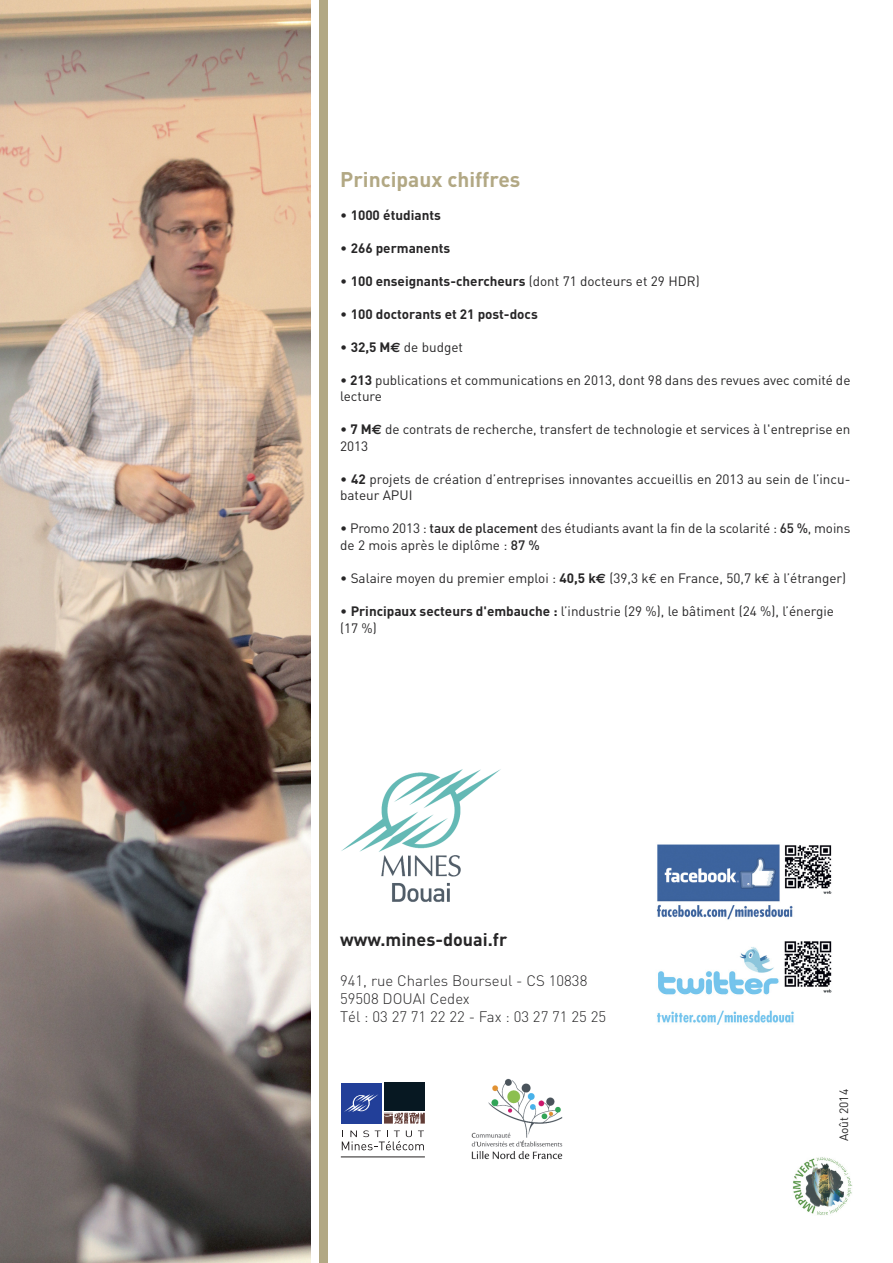
<style>
.page{position:relative;width:893px;height:1263px;background:#fff}
.page>*{position:absolute;margin:0;border:0;box-sizing:border-box;transform-origin:0 0}
.t1{font:700 21px "DIN";color:#b2a884}
.t2{font:700 18px "DIN";color:#272627}
.t3{font:300 15px/18px "DIN";color:#272627}
.t4{font:13.5px/16.5px "DIN";color:#272627}
.t5{font:700 13.5px "DIN";color:#272627}
.t6{font:12px "DIN";color:#272627}
.s1{font-weight:400}
.s2{font-weight:700}
.s3{font-family:"Euro Sans";font-weight:700}
.s4{font-weight:500}
.s5{font-family:"Euro Mono"}
</style>
<div class="page">
<div style="left:319px;top:0;width:8px;height:1263px;background:#b2a884"></div>
<img style="left:341px;top:769px;width:160px;height:133px">
<div style="left:384px;top:1083px;width:41px;height:28px;background:#071822"></div>
<div style="left:341px;top:1083px;width:41px;height:40px;background:#223f99"></div>
<svg style="left:342px;top:1130px;width:82px;height:20px"></svg>
<hr style="left:341px;top:1156px;width:84px;height:1px;background:#231f20">
<svg style="left:344px;top:1094px;width:81px;height:30px"></svg>
<img style="left:471px;top:1078px;width:92px;height:82px">
<img style="left:0;top:0;width:310px;height:1263px">
<img style="left:657px;top:844px;width:175px;height:181px">
<img style="left:793px;top:1157px;width:59px;height:58px">
<h1 class="t1" style="left:340px;top:167px;width:182px">Principaux chiffres</h1>
<p class="t5" style="left:340px;top:207px;width:102px"><span class="s1">•</span> 1000 étudiants</p>
<p class="t5" style="left:340px;top:240px;width:112px"><span class="s1">•</span> 266 permanents</p>
<p class="t5" style="left:340px;top:273px;width:361px"><span class="s1">•</span> 100 enseignants-chercheurs <span class="s1">(dont 71 docteurs et 29 HDR)</span></p>
<p class="t5" style="left:340px;top:306px;width:199px"><span class="s1">•</span> 100 doctorants et 21 post-docs</p>
<p class="t4" style="left:340px;top:339px;width:124px">• <span class="s2">32,5 M</span><span class="s3">€</span> de budget</p>
<p class="t4" style="left:340px;top:372px;width:512px">• <span class="s2">213</span> publications et communications en 2013, dont 98 dans des revues avec comité de lecture</p>
<p class="t4" style="left:340px;top:422px;width:512px">• <span class="s2">7 M</span><span class="s3">€</span> de contrats de recherche, transfert de technologie et services à l'entreprise en<br>2013</p>
<p class="t4" style="left:340px;top:471px;width:512px">• <span class="s2">42</span> projets de création d’entreprises innovantes accueillis en 2013 au sein de l’incu&shy;bateur APUI</p>
<p class="t4" style="left:340px;top:521px;width:512px">• Promo 2013 : <span class="s4">taux de placement</span> des étudiants avant la fin de la scolarité : <span class="s4">65 %</span>, moins de 2 mois après le diplôme : <span class="s4">87 %</span></p>
<p class="t4" style="left:340px;top:570px;width:508px">• Salaire moyen du premier emploi : <span class="s2">40,5 k</span><span class="s3">€</span> (39,3 k<span class="s5">€</span> en France, 50,7 k<span class="s5">€</span> à l’étranger)</p>
<p class="t4" style="left:340px;top:603px;width:495px">• <span class="s2">Principaux secteurs d'embauche :</span> l’industrie (29 %), le bâtiment (24 %), l’énergie (17 %)</p>
<h2 class="t2" style="left:340px;top:929px;width:169px">www.mines-douai.fr</h2>
<p class="t3" style="left:340px;top:972px;width:267px">941, rue Charles Bourseul - CS 10838<br>59508 DOUAI Cedex<br>Tél : 03 27 71 22 22 - Fax : 03 27 71 25 25</p>
<p class="t6" style="left:837px;top:1141px;width:54px;rotate:-90deg">Août 2014</p>
</div>
